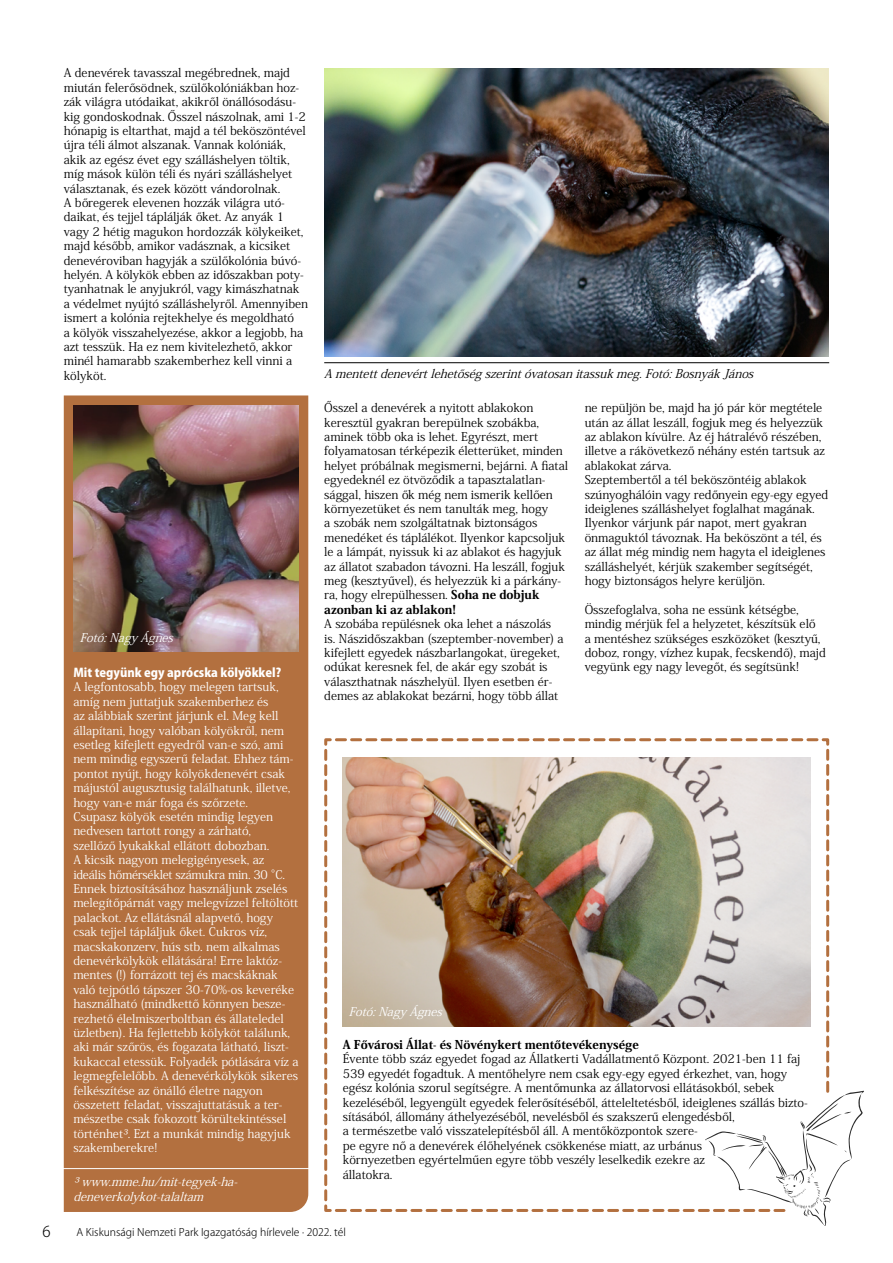
<style>
.page{position:relative;width:893px;height:1263px;background:#fff}
.page>*{position:absolute;margin:0;border:0;box-sizing:border-box;transform-origin:0 0}
.t1{font:300 15px "Koz Go Pr 6 N";color:#000}
.t2{font:12px/14.4px "Koz Min Pr 6 N";color:#000}
.t3{font:12px/14.4px "Koz Min Pr 6 N";color:#fff}
.t4{font:italic 12px/14.4px "Koz Min Pr 6 N";color:#fff}
.t5{font:italic 12px "Koz Min Pr 6 N";color:#000}
.t6{font:800 12px "Koz Min Pr 6 N";color:#000}
.t7{font:800 12px "Koz Go Pr 6 N";color:#fff}
.t8{font:300 10.5px "Koz Go Pr 6 N";color:#000}
.s1{font-weight:800}
</style>
<div class="page">
<svg style="left:324px;top:738px;width:506px;height:474px"></svg>
<div style="left:64px;top:395px;width:244px;height:817px;background:#b3703f"></div>
<img style="left:73px;top:406px;width:226px;height:245px">
<hr style="left:324px;top:362px;width:505px;height:1px;background:#000">
<img style="left:324px;top:68px;width:505px;height:288px">
<img style="left:336px;top:747px;width:528px;height:479px">
<hr style="left:58px;top:1168px;width:256px;height:1px;background:#fff">
<p class="t2" style="left:64px;top:66px;width:246px">A denevérek tavasszal megébrednek, majd miután felerősödnek, szülőkolóniákban hoz&shy;zák világra utódaikat, akikről önállósodásu&shy;kig gondoskodnak. Ősszel nászolnak, ami 1-2 hónapig is eltarthat, majd a tél beköszöntével újra téli álmot alszanak. Vannak kolóniák, akik az egész évet egy szálláshelyen töltik, míg mások külön téli és nyári szálláshelyet választanak, és ezek között vándorolnak.<br>A bőregerek elevenen hozzák világra utó&shy;daikat, és tejjel táplálják őket. Az anyák 1 vagy 2 hétig magukon hordozzák kölykeiket, majd később, amikor vadásznak, a kicsiket denevéroviban hagyják a szülőkolónia búvó&shy;helyén. A kölykök ebben az időszakban pot - tyanhatnak le anyjukról, vagy kimászhatnak a védelmet nyújtó szálláshelyről. Amennyiben ismert a kolónia rejtekhelye és megoldható<br>a kölyök visszahelyezése, akkor a legjobb, ha azt tesszük. Ha ez nem kivitelezhető, akkor minél hamarabb szakemberhez kell vinni a kölyköt.</p>
<p class="t4" style="left:80px;top:630px;width:100px">Fotó:NagyÁgnes</p>
<p class="t7" style="left:73px;top:666px;width:209px">Mit tegyünk egy aprócska kölyökkel?</p>
<p class="t3" style="left:73px;top:680px;width:227px">A legfontosabb, hogy melegen tartsuk, amíg nem juttatjuk szakemberhez és<br>az alábbiak szerint járjunk el. Meg kell állapítani, hogy valóban kölyökről, nem esetleg kifejlett egyedről van-e szó, ami nem mindig egyszerű feladat. Ehhez tám&shy;pontot nyújt, hogy kölyökdenevért csak májustól augusztusig találhatunk, illetve, hogy van-e már foga és szőrzete.<br>Csupasz kölyök esetén mindig legyen nedvesen tartott rongy a zárható,<br>szellőző lyukakkal ellátott dobozban.<br>A kicsik nagyon melegigényesek, az ideális hőmérséklet számukra min. 30 °C.<br>Ennek biztosításához használjunk zselés melegítőpárnát vagy melegvízzel feltöltött palackot. Az ellátásnál alapvető, hogy csak tejjel tápláljuk őket. Cukros víz, macskakonzerv, hús stb. nem alkalmas denevérkölykök ellátására! Erre laktóz&shy;mentes (!) forrázott tej és macskáknak való tejpótló tápszer 30-70%-os keveréke használható (mindkettő könnyen besze&shy;rezhető élelmiszerboltban és állateledel üzletben). Ha fejlettebb kölyköt találunk, aki már szőrös, és fogazata látható, liszt&shy;kukaccal etessük. Folyadék pótlására víz a legmegfelelőbb. A denevérkölykök sikeres felkészítése az önálló életre nagyon összetett feladat, visszajuttatásuk a ter&shy;mészetbe csak fokozott körültekintéssel történhet³. Ezt a munkát mindig hagyjuk szakemberekre!</p>
<p class="t4" style="left:73px;top:1175px;width:171px">³www.mme.hu/mit-tegyek-ha&shy;deneverkolykot-talaltam</p>
<p class="t5" style="left:324px;top:367px;width:436px">Amentettdenevértlehetőségszerintóvatosanitassukmeg.Fotó:BosnyákJános</p>
<p class="t2" style="left:324px;top:401px;width:245px">Ősszel a denevérek a nyitott ablakokon keresztül gyakran berepülnek szobákba, aminek több oka is lehet. Egyrészt, mert folyamatosan térképezik életterüket, minden helyet próbálnak megismerni, bejárni. A fiatal egyedeknél ez ötvöződik a tapasztalatlan&shy;sággal, hiszen ők még nem ismerik kellően környezetüket és nem tanulták meg, hogy<br>a szobák nem szolgáltatnak biztonságos menedéket és táplálékot. Ilyenkor kapcsoljuk le a lámpát, nyissuk ki az ablakot és hagyjuk az állatot szabadon távozni. Ha leszáll, fogjuk meg (kesztyűvel), és helyezzük ki a párkány&shy;ra, hogy elrepülhessen. <span class="s1">Soha ne dobjuk azonban ki az ablakon!</span></p>
<p class="t2" style="left:324px;top:617px;width:241px">A szobába repülésnek oka lehet a nászolás is. Nászidőszakban (szeptember-november) a kifejlett egyedek nászbarlangokat, üregeket, odúkat keresnek fel, de akár egy szobát is választhatnak nászhelyül. Ilyen esetben ér&shy;demes az ablakokat bezárni, hogy több állat</p>
<p class="t2" style="left:585px;top:401px;width:245px">ne repüljön be, majd ha jó pár kör megtétele után az állat leszáll, fogjuk meg és helyezzük az ablakon kívülre. Az éj hátralévő részében, illetve a rákövetkező néhány estén tartsuk az ablakokat zárva.<br>Szeptembertől a tél beköszöntéig ablakok szúnyoghálóin vagy redőnyein egy-egy egyed ideiglenes szálláshelyet foglalhat magának.<br>Ilyenkor várjunk pár napot, mert gyakran önmaguktól távoznak. Ha beköszönt a tél, és az állat még mindig nem hagyta el ideiglenes szálláshelyét, kérjük szakember segítségét, hogy biztonságos helyre kerüljön.</p>
<p class="t2" style="left:585px;top:602px;width:243px">Összefoglalva, soha ne essünk kétségbe, mindig mérjük fel a helyzetet, készítsük elő<br>a mentéshez szükséges eszközöket (kesztyű, doboz, rongy, vízhez kupak, fecskendő), majd vegyünk egy nagy levegőt, és segítsünk!</p>
<p class="t4" style="left:349px;top:1004px;width:100px">Fotó:NagyÁgnes</p>
<p class="t6" style="left:343px;top:1038px;width:297px">A Fővárosi Állat- és Növénykert mentőtevékenysége</p>
<p class="t2" style="left:343px;top:1052px;width:467px">Évente több száz egyedet fogad az Állatkerti Vadállatmentő Központ. 2021-ben 11 faj 539 egyedét fogadtuk. A mentőhelyre nem csak egy-egy egyed érkezhet, van, hogy egész kolónia szorul segítségre. A mentőmunka az állatorvosi ellátásokból, sebek kezeléséből, legyengült egyedek felerősítéséből, átteleltetésből, ideiglenes szállás bizto&shy;sításából, állomány áthelyezéséből, nevelésből és szakszerű elengedésből,<br>a természetbe való visszatelepítésből áll. A mentőközpontok szere-<br>pe egyre nő a denevérek élőhelyének csökkenése miatt, az urbánus<br>környezetben egyértelműen egyre több veszély leselkedik ezekre az<br>állatokra.</p>
<p class="t1" style="left:43px;top:1223px;width:10px">6</p>
<p class="t8" style="left:77px;top:1226px;width:271px">A Kiskunsági Nemzeti Park Igazgatóság hírlevele · 2022. tél</p>
</div>
